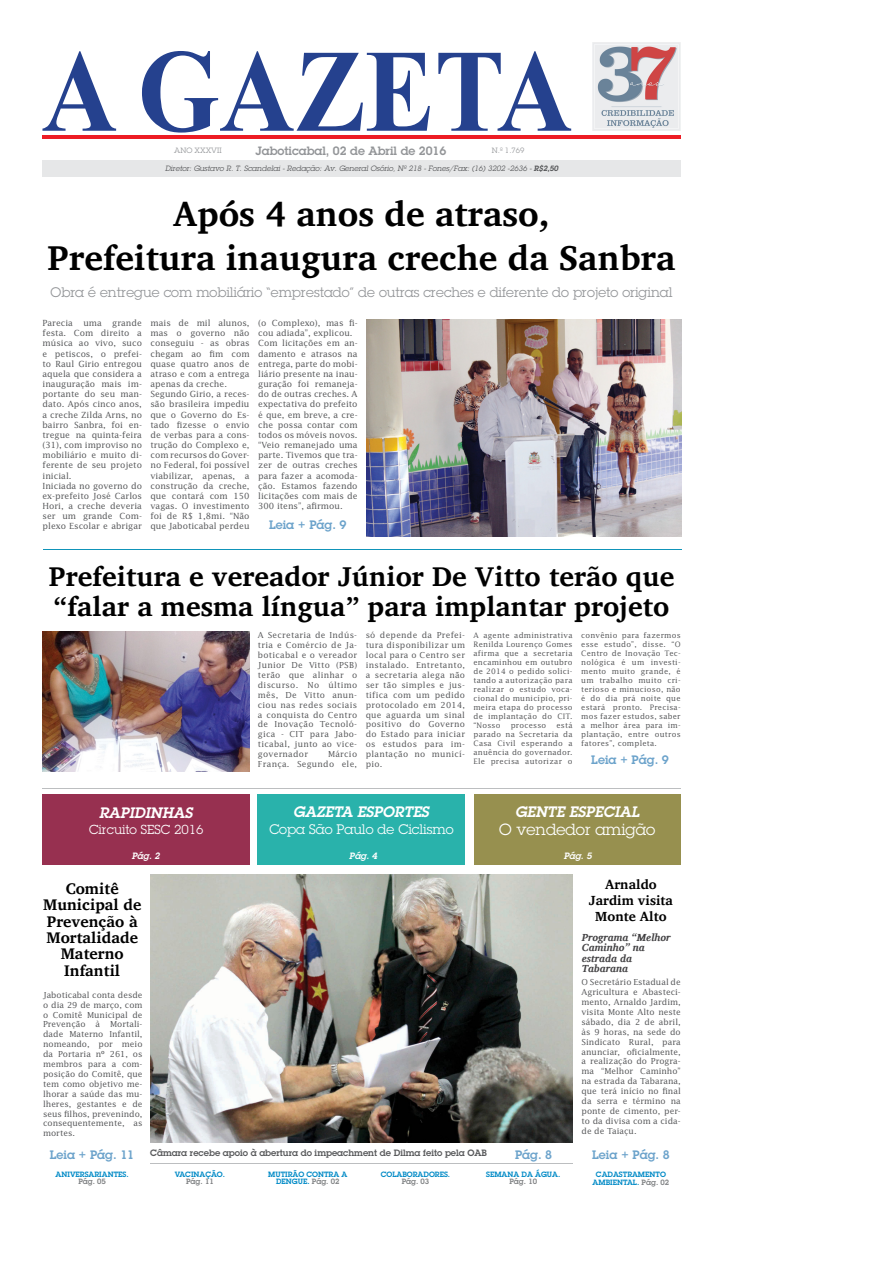
<style>
.page{position:relative;width:893px;height:1263px;background:#fff}
.page>*{position:absolute;margin:0;border:0;box-sizing:border-box;transform-origin:0 0}
.t1{font:700 35.25px/44.2px "Charis SIL";color:#000;text-align:center}
.t2{font:700 27.75px/30px "Charis SIL";color:#000}
.t3{font:700 15.75px/16.4px "Charis SIL";color:#000;text-align:center}
.t4{font:15.75px "Lubalin Graph";color:#fff}
.t5{font:italic 600 14.85px "Lubalin Graph";color:#fff}
.t6{font:13.5px "Lubalin Graph";color:#939598}
.t7{font:700 13.5px/16.2px "Charis SIL";color:#000;text-align:center}
.t8{font:13.5px "Lubalin Graph";color:#fff}
.t9{font:12.75px "Lubalin Graph";color:#fff}
.t10{font:600 12px "Lubalin Graph";color:#6ca3cb}
.t11{font:600 11.85px "Lubalin Graph";color:#939598}
.t12{font:italic 700 10.5px/10.5px "Charis SIL";color:#414042}
.t13{font:600 9px "Lubalin Graph";color:#58595b}
.t14{font:italic 600 9px "Lubalin Graph";color:#fff}
.t15{font:8.4px/10.2px "Lucida";color:#58595b}
.t16{font:8.25px/9.9px "Lucida";letter-spacing:.03em;color:#58595b;text-align:justify}
.t17{font:7.5px/9px "Lucida";letter-spacing:.03em;color:#58595b;text-align:justify}
.t18{font:600 7.5px/7.5px "Lubalin Graph";color:#008ac6;text-align:center}
.t19{font:italic 7.5px "Lubalin Graph";color:#515254}
.t20{font:600 7.5px "Lubalin Graph";color:#808284}
.t21{font:7.5px "Lubalin Graph";color:#939598}
.s1{font-weight:600}
.s2{color:#808284}
</style>
<div class="page">
<hr style="left:43px;top:136px;width:637px;height:3px;background:#ed1c24">
<div style="left:43px;top:160px;width:637px;height:16px;background:#e6e7e8"></div>
<svg style="left:42px;top:51px;width:529px;height:82px"></svg>
<div style="left:474px;top:794px;width:206px;height:71px;background:#97904f"></div>
<div style="left:43px;top:794px;width:207px;height:71px;background:#973050"></div>
<div style="left:257px;top:794px;width:208px;height:71px;background:#29b2ab"></div>
<hr style="left:43px;top:550px;width:638px;height:1px;background:#0f94b9">
<hr style="left:43px;top:788px;width:637px;height:1px;background:#bcbec0">
<hr style="left:150px;top:1163px;width:423px;height:1px;background:#bcbec0">
<img style="left:150px;top:875px;width:423px;height:267px">
<img style="left:592px;top:43px;width:88px;height:88px">
<img style="left:42px;top:631px;width:207px;height:140px">
<img style="left:366px;top:319px;width:315px;height:217px">
<p class="t21" style="left:174px;top:147px;width:49px">ANO XXXVII</p>
<h3 class="t11" style="left:255px;top:145px;width:192px">Jaboticabal, 02 de Abril de 2016</h3>
<p class="t21" style="left:492px;top:147px;width:34px">N.º 1.769</p>
<p class="t19" style="left:165px;top:165px;width:395px">Diretor: Gustavo R. T. Scandelai - Redação: Av. General Osório, Nº 218 - Fones/Fax: (16) 3202 -2636 - <span class="s1">R$2,50</span></p>
<h1 class="t1" style="left:48px;top:193px;width:629px">Após 4 anos de atraso,<br>Prefeitura inaugura creche da Sanbra</h1>
<h3 class="t6" style="left:51px;top:286px;width:623px">Obra é entregue com mobiliário “emprestado” de outras creches e diferente do projeto original</h3>
<p class="t15" style="left:43px;top:319px;width:101px">Parecia uma grande festa. Com direito a música ao vivo, suco e petiscos, o prefei&shy;to Raul Girio entregou aquela que considera a inauguração mais im&shy;portante do seu man&shy;dato. Após cinco anos, a creche Zilda Arns, no bairro Sanbra, foi en&shy;tregue na quinta-feira (31), com improviso no mobiliário e muito di&shy;ferente de seu projeto inicial.<br>Iniciada no governo do ex-prefeito José Carlos<br>Hori, a creche deveria ser um grande Com&shy;plexo Escolar e abrigar</p>
<p class="t15" style="left:150px;top:319px;width:101px">mais de mil alunos, mas o governo não conseguiu - as obras chegam ao fim com quase quatro anos de atraso e com a entrega apenas da creche.<br>Segundo Girio, a reces&shy;são brasileira impediu que o Governo do Es&shy;tado fizesse o envio de verbas para a cons&shy;trução do Complexo e, com recursos do Gover&shy;no Federal, foi possível viabilizar, apenas, a construção da creche, que contará com 150 vagas. O investimento foi de R$ 1,8mi. “Não que Jaboticabal perdeu</p>
<p class="t15" style="left:258px;top:319px;width:101px">(o Complexo), mas fi&shy;cou adiada”, explicou.<br>Com licitações em an&shy;damento e atrasos na entrega, parte do mobi&shy;liário presente na inau&shy;guração foi remaneja&shy;do de outras creches. A expectativa do prefeito é que, em breve, a cre&shy;che possa contar com todos os móveis novos. “Veio remanejado uma parte. Tivemos que tra&shy;zer de outras creches para fazer a acomoda&shy;ção. Estamos fazendo licitações com mais de<br>300 itens”, afirmou.</p>
<h3 class="t10" style="left:269px;top:519px;width:79px">Leia + Pág. 9</h3>
<h2 class="t2" style="left:49px;top:562px;width:627px">Prefeitura e vereador Júnior De Vitto terão que “falar a mesma língua” para implantar projeto</h2>
<p class="t16" style="left:258px;top:631px;width:101px">A Secretaria de Indús&shy;tria e Comércio de Ja&shy;boticabal e o vereador Junior De Vitto (PSB) terão que alinhar o discurso. No último mês, De Vitto anun&shy;ciou nas redes sociais a conquista do Centro de Inovação Tecnoló&shy;gica - CIT para Jabo&shy;ticabal, junto ao vice&shy;governador</p>
<p class="t16" style="left:258px;top:750px;width:101px;text-align:right">Márcio<br>França. Segundo ele,</p>
<p class="t16" style="left:365px;top:631px;width:101px">só depende da Prefei&shy;tura disponibilizar um local para o Centro ser instalado. Entretanto, a secretaria alega não ser tão simples e jus&shy;tifica com um pedido protocolado em 2014, que aguarda um sinal positivo do Governo do Estado para iniciar os estudos para im&shy;plantação no municí&shy;pio.</p>
<p class="t17" style="left:473px;top:631px;width:101px">A agente administrativa Renilda Lourenço Gomes afirma que a secretaria encaminhou em outubro de 2014 o pedido solici&shy;tando a autorização para realizar o estudo voca&shy;cional do município, pri&shy;meira etapa do processo de implantação do CIT. “Nosso</p>
<p class="t17" style="left:473px;top:721px;width:101px;text-indent:83px">está parado na Secretaria da Casa Civil esperando a anuência do governador.<br>Ele precisa autorizar o</p>
<p class="t17" style="left:510px;top:721px;width:37px">processo</p>
<p class="t17" style="left:581px;top:631px;width:101px">convênio para fazermos esse estudo”, disse. “O Centro de Inovação Tec&shy;nológica é um investi&shy;mento muito grande, é um trabalho muito cri&shy;terioso e minucioso, não é do dia prá noite que estará pronto. Precisa&shy;mos fazer estudos, saber a melhor área para im&shy;plantação, entre outros fatores”, completa.</p>
<h3 class="t10" style="left:591px;top:754px;width:79px">Leia + Pág. 9</h3>
<h3 class="t5" style="left:99px;top:805px;width:95px">RAPIDINHAS</h3>
<h3 class="t5" style="left:293px;top:805px;width:137px">GAZETA ESPORTES</h3>
<h3 class="t5" style="left:515px;top:805px;width:126px">GENTE ESPECIAL</h3>
<p class="t14" style="left:132px;top:851px;width:29px">Pág. 2</p>
<p class="t14" style="left:349px;top:851px;width:29px">Pág. 4</p>
<p class="t14" style="left:563px;top:851px;width:29px">Pág. 5</p>
<h3 class="t9" style="left:89px;top:824px;width:116px">Circuito SESC 2016</h3>
<h3 class="t8" style="left:269px;top:823px;width:186px">Copa São Paulo de Ciclismo</h3>
<h3 class="t4" style="left:499px;top:822px;width:158px">O vendedor amigão</h3>
<h3 class="t3" style="left:43px;top:881px;width:100px">Comitê<br>Municipal de<br>Prevenção à<br>Mortalidade<br>Materno<br>Infantil</h3>
<h3 class="t7" style="left:588px;top:876px;width:86px">Arnaldo<br>Jardim visita<br>Monte Alto</h3>
<p class="t12" style="left:581px;top:932px;width:90px">Programa “Melhor<br>Caminho” na estrada da<br>Tabarana</p>
<p class="t16" style="left:43px;top:990px;width:101px">Jaboticabal conta desde o dia 29 de março, com o Comitê Municipal de Prevenção à Mortali&shy;dade Materno Infantil, nomeando, por meio da Portaria nº 261, os membros para a com&shy;posição do Comitê, que tem como objetivo me&shy;lhorar a saúde das mu&shy;lheres, gestantes e de seus filhos, prevenindo, consequentemente, as mortes.</p>
<p class="t16" style="left:581px;top:978px;width:101px">O Secretário Estadual de Agricultura e Abasteci&shy;mento, Arnaldo Jardim, visita Monte Alto neste sábado, dia 2 de abril, às 9 horas, na sede do Sindicato Rural, para anunciar, oficialmente, a realização do Progra&shy;ma “Melhor Caminho” na estrada da Tabarana, que terá início no final da serra e término na ponte de cimento, per&shy;to da divisa com a cida&shy;de de Taiaçu.</p>
<h3 class="t10" style="left:515px;top:1149px;width:39px">Pág. 8</h3>
<h3 class="t10" style="left:50px;top:1149px;width:86px">Leia + Pág. 11</h3>
<h3 class="t10" style="left:592px;top:1149px;width:79px">Leia + Pág. 8</h3>
<p class="t13" style="left:150px;top:1149px;width:338px">Câmara recebe apoio à abertura do impeachment de Dilma feito pela OAB</p>
<p class="t18" style="left:56px;top:1171px;width:75px">ANIVERSARIANTES.</p>
<p class="t20" style="left:78px;top:1178px;width:29px">Pág. 05</p>
<p class="t18" style="left:175px;top:1171px;width:52px">VACINAÇÃO.</p>
<p class="t20" style="left:186px;top:1178px;width:29px">Pág. 11</p>
<p class="t18" style="left:268px;top:1171px;width:81px">MUTIRÃO CONTRA A<br>DENGUE. <span class="s2">Pág. 02</span></p>
<p class="t18" style="left:381px;top:1171px;width:71px">COLABORADORES.</p>
<p class="t20" style="left:402px;top:1178px;width:29px">Pág. 03</p>
<p class="t18" style="left:486px;top:1171px;width:76px">SEMANA DA ÁGUA.</p>
<p class="t20" style="left:509px;top:1178px;width:29px">Pág. 10</p>
<p class="t18" style="left:592px;top:1171px;width:78px">CADASTRAMENTO<br>AMBIENTAL. <span class="s2">Pág. 02</span></p>
</div>
